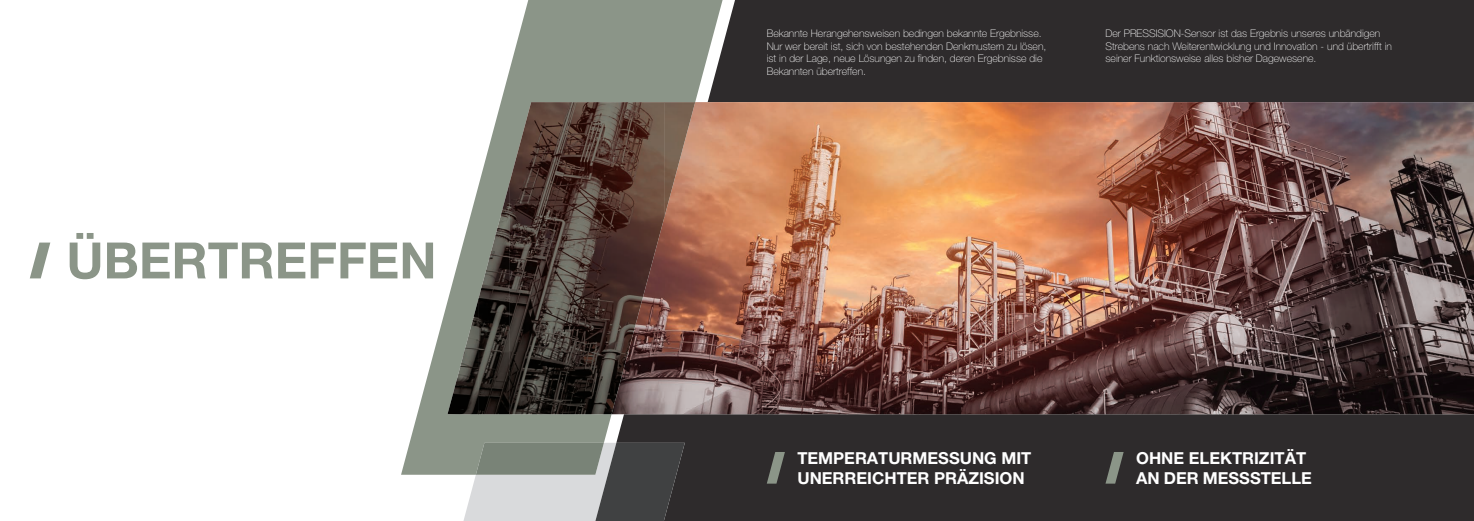
<style>
.page{position:relative;width:1474px;height:521px;background:#fff}
.page>*{position:absolute;margin:0;border:0;box-sizing:border-box;transform-origin:0 0}
.t1{font:700 50.23px "Helvetica Neue LT Pro";color:#8b9588}
.t2{font:700 16.54px/19.9px "Helvetica Neue LT Pro";color:#fff}
.t3{font:100 10.5px/12.6px "Helvetica Neue LT Pro";color:#fff}
</style>
<div class="page">
<div style="left:685px;top:0;width:788px;height:521px;background:#2e2b2c"></div>
<img style="left:722px;top:102px;width:751px;height:312px">
<svg style="left:401px;top:0;width:321px;height:475px"></svg>
<svg style="left:463px;top:443px;width:222px;height:78px;background:#8b8e8c"></svg>
<img style="left:509px;top:102px;width:155px;height:250px">
<img style="left:664px;top:102px;width:31px;height:116px">
<img style="left:478px;top:183px;width:31px;height:231px">
<img style="left:447px;top:299px;width:31px;height:115px">
<img style="left:509px;top:352px;width:119px;height:62px">
<svg style="left:30px;top:243px;width:20px;height:35px"></svg>
<svg style="left:766px;top:452px;width:19px;height:32px"></svg>
<svg style="left:1105px;top:452px;width:18px;height:32px"></svg>
<div style="left:1229px;top:486px;width:223px;height:35px;background:#2e2b2c"></div>
<h1 class="t1" style="left:66px;top:229px;width:371px">ÜBERTREFFEN</h1>
<p class="t3" style="left:766px;top:27px;width:281px">Bekannte Herangehensweisen bedingen bekannte Ergebnisse.<br>Nur wer bereit ist, sich von bestehenden Denkmustern zu lösen, ist in der Lage, neue Lösungen zu finden, deren Ergebnisse die Bekannten übertreffen.</p>
<p class="t3" style="left:1105px;top:27px;width:288px">Der PRESSISION-Sensor ist das Ergebnis unseres unbändigen<br>Strebens nach Weiterentwicklung und Innovation - und übertrifft in seiner Funktionsweise alles bisher Dagewesene.</p>
<h2 class="t2" style="left:797px;top:447px;width:235px">TEMPERATURMESSUNG MIT<br>UNERREICHTER PRÄZISION</h2>
<h2 class="t2" style="left:1136px;top:447px;width:177px">OHNE ELEKTRIZITÄT<br>AN DER MESSSTELLE</h2>
</div>
